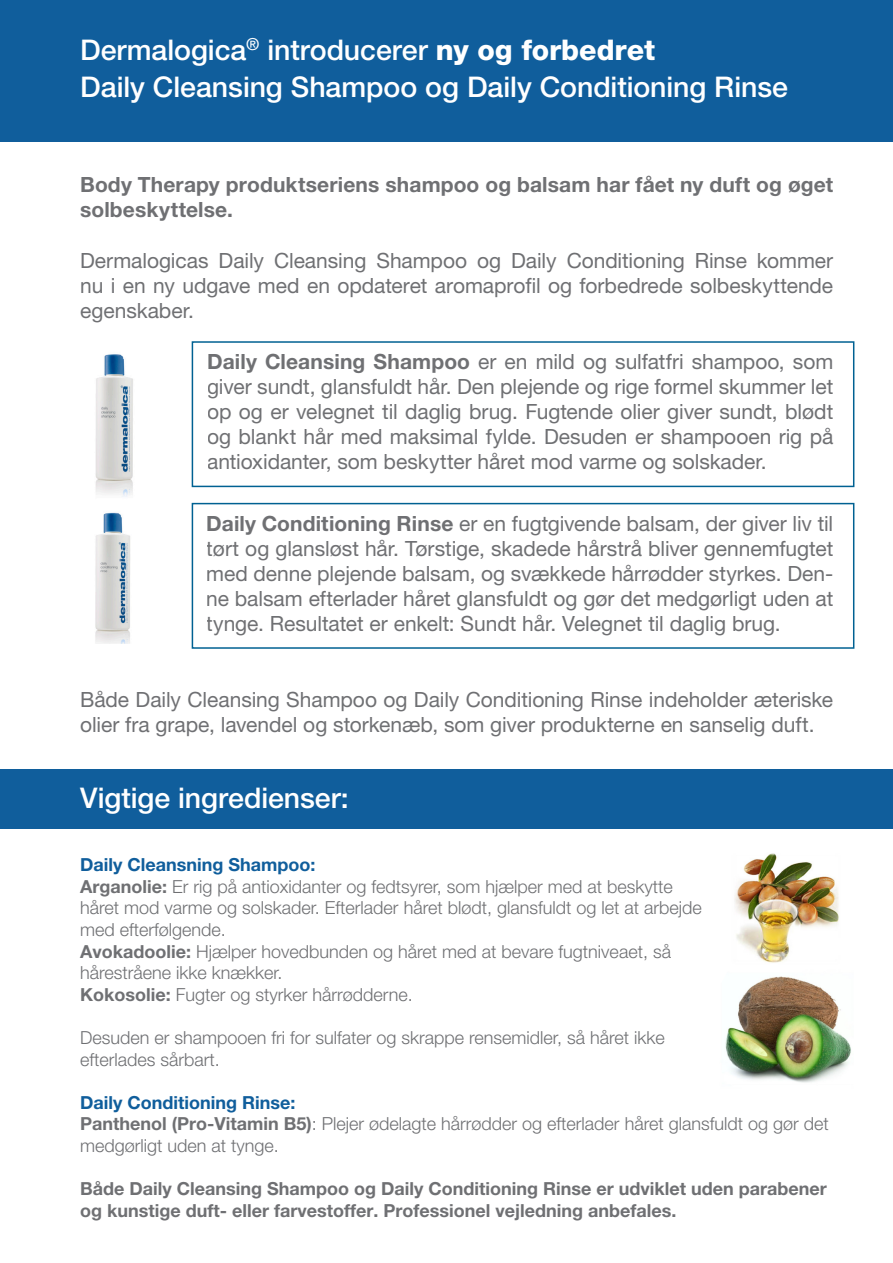
<style>
.page{position:relative;width:893px;height:1263px;background:#fff}
.page>*{position:absolute;margin:0;border:0;box-sizing:border-box;transform-origin:0 0}
.brodtekst{font:500 28.5px "Helvetica Neue LT Std";color:#fff}
.brodtekst-2{font:21px/25.2px "Helvetica Neue LT Std";letter-spacing:-.005em;color:#6f7073;text-align:justify}
.brodtekst-3{font:700 21px/25.2px "Helvetica Neue LT Std";letter-spacing:.005em;color:#6f7073}
.t1{font:300 18px/21.6px "Helvetica Neue";color:#6f7073}
.t2{font:700 18px/21.6px "Helvetica Neue";color:#6f7073}
.t3{font:700 18px "Helvetica Neue";color:#105e9c}
.s1{font-weight:800}
.s2{font-weight:700}
</style>
<div class="page">
<div style="left:0;top:0;width:893px;height:141px;background:#105e9c"></div>
<div style="left:0;top:769px;width:893px;height:60px;background:#105e9c"></div>
<img style="left:95px;top:345px;width:112px;height:152px">
<img style="left:95px;top:504px;width:97px;height:140px">
<img style="left:725px;top:853px;width:126px;height:230px">
<div style="left:795px;top:938px;width:47px;height:17px;background:#fff"></div>
<div style="left:192px;top:341px;width:662px;height:146px;border:2px solid #006192"></div>
<div style="left:192px;top:503px;width:662px;height:146px;border:2px solid #006192"></div>
<p class="brodtekst" style="left:80px;top:32px;width:576px">Dermalogica<sup>®</sup> introducerer <span class="s1">ny og forbedret</span></p>
<p class="brodtekst" style="left:80px;top:70px;width:709px">Daily Cleansing Shampoo og Daily Conditioning Rinse</p>
<p class="brodtekst-3" style="left:80px;top:172px;width:755px">Body Therapy produktseriens shampoo og balsam har fået ny duft og øget solbeskyttelse.</p>
<p class="brodtekst-2" style="left:80px;top:247px;width:755px">Dermalogicas Daily Cleansing Shampoo og Daily Conditioning Rinse kommer nu i en ny udgave med en opdateret aromaprofil og forbedrede solbeskyttende egenskaber.</p>
<p class="brodtekst-2" style="left:207px;top:348px;width:628px"><span class="s2">Daily Cleansing Shampoo</span> er en mild og sulfatfri shampoo, som giver sundt, glansfuldt hår. Den plejende og rige formel skummer let op og er velegnet til daglig brug. Fugtende olier giver sundt, blødt og blankt hår med maksimal fylde. Desuden er shampooen rig på antioxidanter, som beskytter håret mod varme og solskader.</p>
<p class="brodtekst-2" style="left:206px;top:510px;width:629px"><span class="s2">Daily Conditioning Rinse</span> er en fugtgivende balsam, der giver liv til tørt og glansløst hår. Tørstige, skadede hårstrå bliver gennemfugtet med denne plejende balsam, og svækkede hårrødder styrkes. Den&shy;ne balsam efterlader håret glansfuldt og gør det medgørligt uden at tynge. Resultatet er enkelt: Sundt hår. Velegnet til daglig brug.</p>
<p class="brodtekst-2" style="left:80px;top:687px;width:755px">Både Daily Cleansing Shampoo og Daily Conditioning Rinse indeholder æteriske olier fra grape, lavendel og storkenæb, som giver produkterne en sanselig duft.</p>
<p class="brodtekst" style="left:80px;top:781px;width:270px">Vigtige ingredienser:</p>
<p class="t3" style="left:80px;top:854px;width:237px">Daily Cleansning Shampoo:</p>
<p class="t1" style="left:80px;top:875px;width:623px"><span class="s2">Arganolie:</span> Er rig på antioxidanter og fedtsyrer, som hjælper med at beskytte håret mod varme og solskader. Efterlader håret blødt, glansfuldt og let at arbejde med efterfølgende.</p>
<p class="t1" style="left:80px;top:940px;width:592px"><span class="s2">Avokadoolie:</span> Hjælper hovedbunden og håret med at bevare fugtniveaet, så hårestråene ikke knækker.</p>
<p class="t1" style="left:80px;top:983px;width:334px"><span class="s2">Kokosolie:</span> Fugter og styrker hårrødderne.</p>
<p class="t1" style="left:80px;top:1026px;width:586px">Desuden er shampooen fri for sulfater og skrappe rensemidler, så håret ikke efterlades sårbart.</p>
<p class="t3" style="left:80px;top:1091px;width:217px">Daily Conditioning Rinse:</p>
<p class="t1" style="left:80px;top:1113px;width:750px"><span class="s2">Panthenol (Pro-Vitamin B5)</span>: Plejer ødelagte hårrødder og efterlader håret glansfuldt og gør det medgørligt uden at tynge.</p>
<p class="t2" style="left:80px;top:1177px;width:748px">Både Daily Cleansing Shampoo og Daily Conditioning Rinse er udviklet uden parabener og kunstige duft- eller farvestoffer. Professionel vejledning anbefales.</p>
</div>
